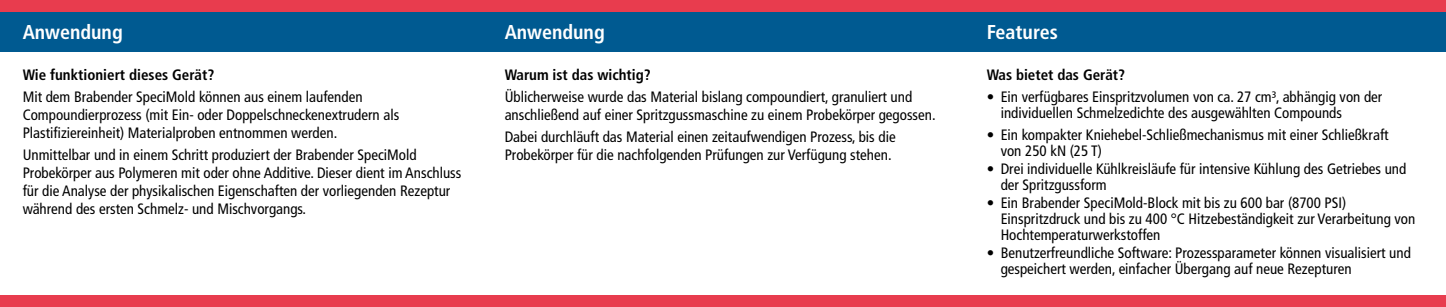
<style>
.page{position:relative;width:1446px;height:307px;background:#fff}
.page>*{position:absolute;margin:0;border:0;box-sizing:border-box;transform-origin:0 0}
.t1{font:700 condensed 20px "Frutiger LT Std";color:#fff}
.t2{font:condensed 15px/18px "Frutiger LT Std";color:#000}
.t3{font:700 condensed 15px "Frutiger LT Std";color:#000}
</style>
<div class="page">
<div style="left:0;top:0;width:1446px;height:51px;background:#005a91"></div>
<div style="left:0;top:295px;width:1446px;height:11px;background:#e83c4e"></div>
<div style="left:0;top:0;width:1446px;height:11px;background:#e83c4e"></div>
<h1 class="t1" style="left:23px;top:20px;width:102px">Anwendung</h1>
<p class="t3" style="left:23px;top:65px;width:193px">Wie funktioniert dieses Gerät?</p>
<p class="t2" style="left:23px;top:87px;width:378px">Mit dem Brabender SpeciMold können aus einem laufenden<br>Compoundierprozess (mit Ein- oder Doppelschneckenextrudern als<br>Plastifiziereinheit) Materialproben entnommen werden.</p>
<p class="t2" style="left:23px;top:145px;width:440px">Unmittelbar und in einem Schritt produziert der Brabender SpeciMold Probekörper aus Polymeren mit oder ohne Additive. Dieser dient im Anschluss für die Analyse der physikalischen Eigenschaften der vorliegenden Rezeptur während des ersten Schmelz- und Mischvorgangs.</p>
<h1 class="t1" style="left:505px;top:20px;width:102px">Anwendung</h1>
<h1 class="t1" style="left:986px;top:20px;width:73px">Features</h1>
<p class="t3" style="left:505px;top:65px;width:148px">Warum ist das wichtig?</p>
<p class="t2" style="left:505px;top:87px;width:432px">Üblicherweise wurde das Material bislang compoundiert, granuliert und anschließend auf einer Spritzgussmaschine zu einem Probekörper gegossen.</p>
<p class="t2" style="left:505px;top:127px;width:392px">Dabei durchläuft das Material einen zeitaufwendigen Prozess, bis die<br>Probekörper für die nachfolgenden Prüfungen zur Verfügung stehen.</p>
<p class="t3" style="left:986px;top:65px;width:140px">Was bietet das Gerät?</p>
<p class="t2" style="left:1000px;top:88px;width:383px;line-height:16px;text-indent:-14px">• Ein verfügbares Einspritzvolumen von ca. 27 cm³, abhängig von der individuellen Schmelzedichte des ausgewählten Compounds</p>
<p class="t2" style="left:1000px;top:126px;width:389px;line-height:16px;text-indent:-14px">• Ein kompakter Kniehebel-Schließmechanismus mit einer Schließkraft von 250 kN (25 T)</p>
<p class="t2" style="left:1000px;top:160px;width:407px;line-height:16px;text-indent:-14px">• Drei individuelle Kühlkreisläufe für intensive Kühlung des Getriebes und der Spritzgussform</p>
<p class="t2" style="left:1000px;top:194px;width:416px;line-height:16px;text-indent:-14px">• Ein Brabender SpeciMold-Block mit bis zu 600 bar (8700 PSI)<br>Einspritzdruck und bis zu 400 °C Hitzebeständigkeit zur Verarbeitung von<br>Hochtemperaturwerkstoffen</p>
<p class="t2" style="left:1000px;top:244px;width:412px;line-height:16px;text-indent:-14px">• Benutzerfreundliche Software: Prozessparameter können visualisiert und gespeichert werden, einfacher Übergang auf neue Rezepturen</p>
</div>
